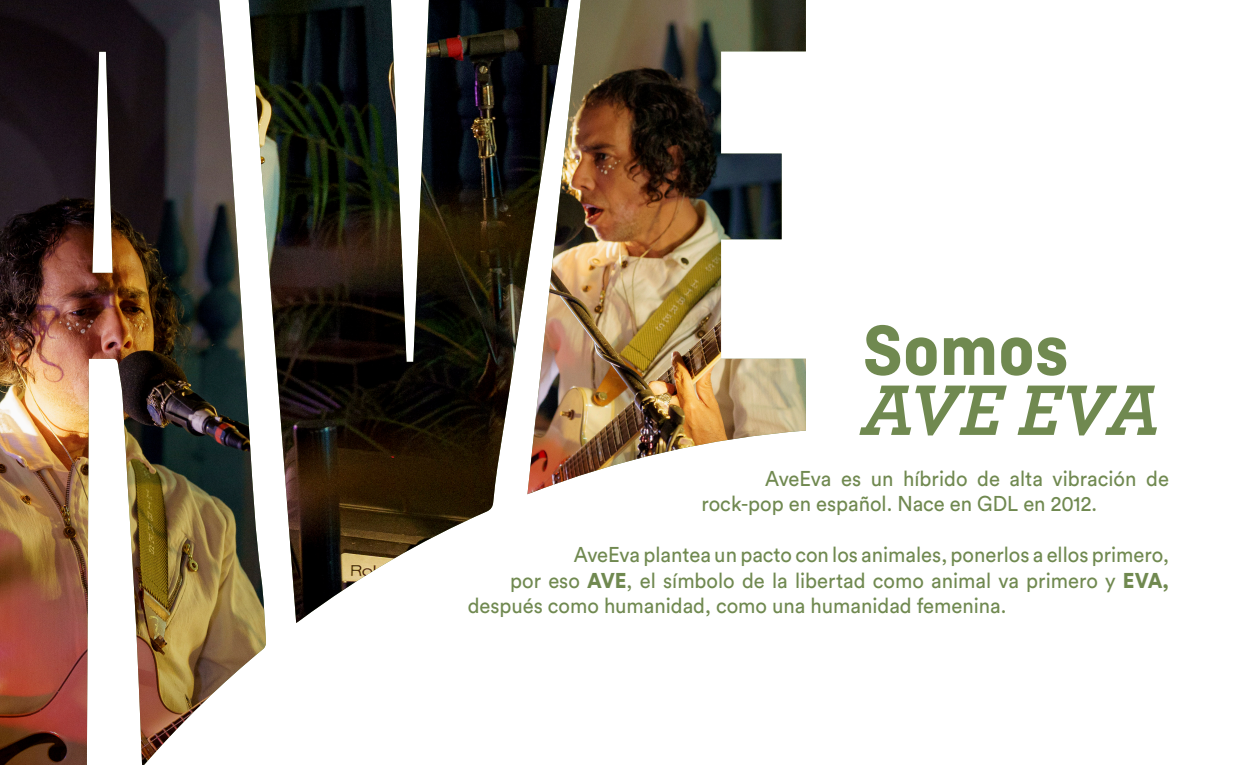
<style>
.page{position:relative;width:1260px;height:765px;background:#fff}
.page>*{position:absolute;margin:0;border:0;box-sizing:border-box;transform-origin:0 0}
.t1{font:italic 700 75px "Archer";letter-spacing:-.03em;color:#708950}
.t2{font:700 75px "Ciutadella TRIAL";color:#708950}
.t3{font:21.25px/25.5px "Circular Std";color:#708950;scale:.95 1}
.s1{font-weight:900}
</style>
<div class="page">
<img style="left:0;top:0;width:266px;height:765px">
<img style="left:249px;top:0;width:279px;height:623px">
<img style="left:527px;top:0;width:279px;height:494px">
<p class="t2" style="left:863px;top:315px;width:208px">Somos</p>
<p class="t1" style="left:861px;top:351px;width:300px">AVE EVA</p>
<p class="t3" style="left:701px;top:465px;width:494px;text-indent:64px">AveEva es un híbrido de alta vibración de rock-pop en español. Nace en GDL en 2012.</p>
<p class="t3" style="left:574px;top:542px;width:628px">AveEva plantea un pacto con los animales, ponerlos a ellos primero,</p>
<p class="t3" style="left:510px;top:567px;width:695px">por eso <span class="s1">AVE</span>, el símbolo de la libertad como animal va primero y <span class="s1">EVA,</span></p>
<p class="t3" style="left:468px;top:593px;width:569px">después como humanidad, como una humanidad femenina.</p>
</div>
